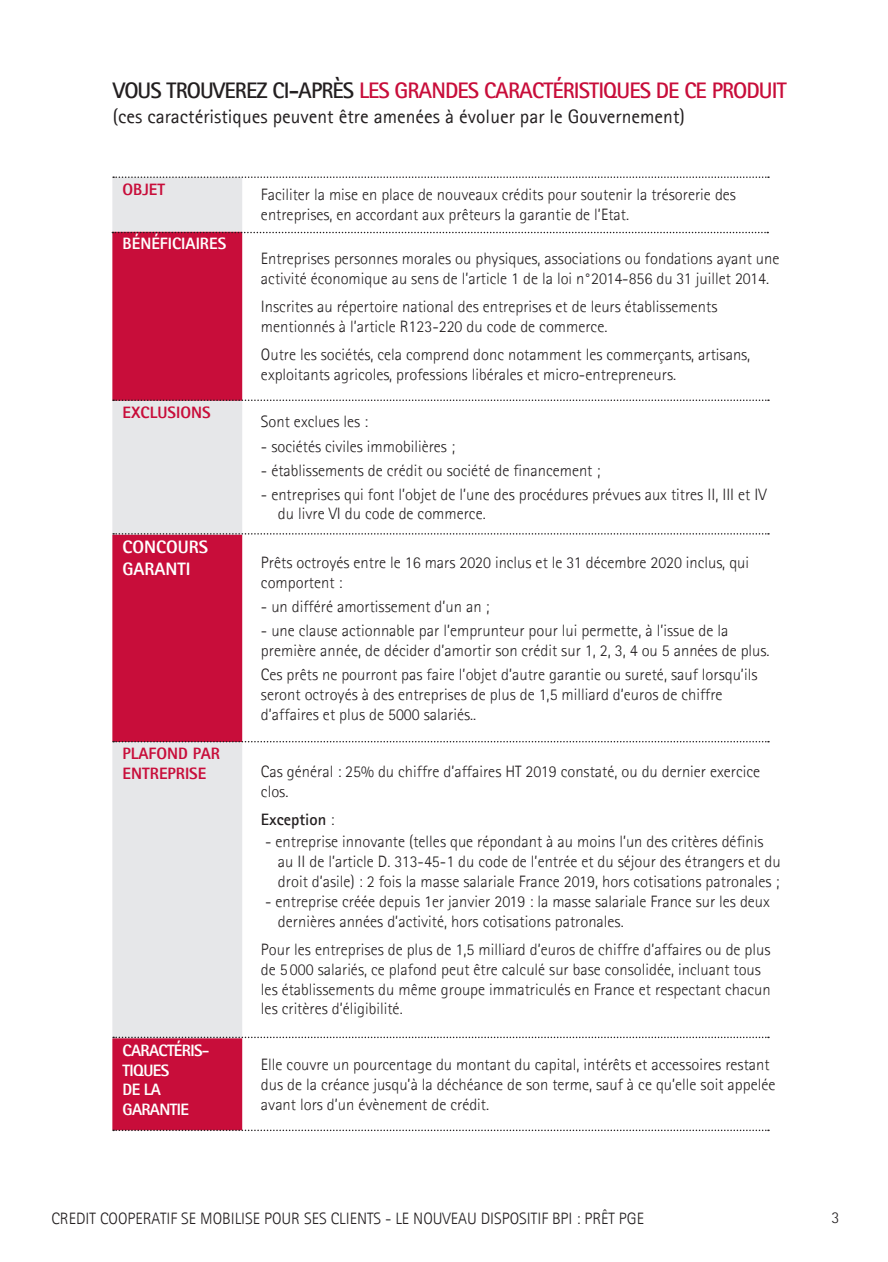
<style>
.page{position:relative;width:888px;height:1262px;background:#fff}
.page>*{position:absolute;margin:0;border:0;box-sizing:border-box;transform-origin:0 0}
.t1{font:700 22.5px "Agfa Rotis Sans Serif";letter-spacing:-.04em;color:#c80d3a}
.t2{font:19.5px "Agfa Rotis Sans Serif";color:#231f20}
.t3{font:800 18px/21.6px "Agfa Rotis Sans Serif";color:#fff}
.t4{font:300 16.5px/19.8px "Agfa Rotis Sans Serif";color:#231f20}
.t5{font:800 16.5px/19.8px "Agfa Rotis Sans Serif";color:#c80d3a}
.t6{font:800 16.5px/19.8px "Agfa Rotis Sans Serif";letter-spacing:-.04em;color:#fff}
.t7{font:800 16.5px "Agfa Rotis Sans Serif";color:#fff}
.t8{font:700 16.5px "Agfa Rotis Sans Serif";color:#231f20}
.s1{color:#231f20}
.s2{font-weight:300}
</style>
<div class="page">
<div style="left:112px;top:177px;width:130px;height:55px;background:#e6e7e9"></div>
<svg style="left:112px;top:233px;width:130px;height:897px;background:#d6758e"></svg>
<svg style="left:112px;top:232px;width:656px;height:1px"></svg>
<svg style="left:113px;top:399px;width:656px;height:2px"></svg>
<svg style="left:113px;top:533px;width:656px;height:1px"></svg>
<svg style="left:113px;top:176px;width:656px;height:2px"></svg>
<svg style="left:113px;top:740px;width:656px;height:2px"></svg>
<svg style="left:113px;top:1036px;width:656px;height:2px"></svg>
<svg style="left:113px;top:1129px;width:656px;height:1px"></svg>
<p class="t1" style="left:113px;top:76px;width:675px"><span class="s1">VOUS TROUVEREZ CI-APRÈS</span> LES GRANDES CARACTÉRISTIQUES DE CE PRODUIT</p>
<p class="t2" style="left:113px;top:105px;width:574px">(ces caractéristiques peuvent être amenées à évoluer par le Gouvernement)</p>
<p class="t5" style="left:123px;top:179px;width:44px">OBJET</p>
<p class="t4" style="left:261px;top:185px;width:477px">Faciliter la mise en place de nouveaux crédits pour soutenir la trésorerie des entreprises, en accordant aux prêteurs la garantie de l’Etat.</p>
<p class="t7" style="left:123px;top:233px;width:105px">BÉNÉFICIAIRES</p>
<p class="t4" style="left:261px;top:248px;width:520px">Entreprises personnes morales ou physiques, associations ou fondations ayant une activité économique au sens de l’article 1 de la loi n°2014-856 du 31 juillet 2014.</p>
<p class="t4" style="left:261px;top:296px;width:458px">Inscrites au répertoire national des entreprises et de leurs établissements mentionnés à l’article R123-220 du code de commerce.</p>
<p class="t4" style="left:261px;top:345px;width:491px">Outre les sociétés, cela comprend donc notamment les commerçants, artisans, exploitants agricoles, professions libérales et micro-entrepreneurs.</p>
<p class="t5" style="left:123px;top:402px;width:90px">EXCLUSIONS</p>
<p class="t4" style="left:261px;top:412px;width:109px">Sont exclues les :</p>
<p class="t4" style="left:261px;top:436px;width:195px">- sociétés civiles immobilières ;</p>
<p class="t4" style="left:261px;top:460px;width:341px">- établissements de crédit ou société de financement ;</p>
<p class="t4" style="left:278px;top:484px;width:490px;text-indent:-17px">- entreprises qui font l’objet de l’une des procédures prévues aux titres II, III et IV du livre VI du code de commerce.</p>
<p class="t3" style="left:123px;top:536px;width:87px">CONCOURS<br>GARANTI</p>
<p class="t4" style="left:261px;top:553px;width:490px">Prêts octroyés entre le 16 mars 2020 inclus et le 31 décembre 2020 inclus, qui comportent :</p>
<p class="t4" style="left:261px;top:596px;width:230px">- un différé amortissement d’un an ;</p>
<p class="t4" style="left:261px;top:620px;width:510px">- une clause actionnable par l’emprunteur pour lui permette, à l’issue de la première année, de décider d’amortir son crédit sur 1, 2, 3, 4 ou 5 années de plus.</p>
<p class="t4" style="left:261px;top:664px;width:498px">Ces prêts ne pourront pas faire l’objet d’autre garantie ou sureté, sauf lorsqu’ils seront octroyés à des entreprises de plus de 1,5 milliard d’euros de chiffre d’affaires et plus de 5000 salariés..</p>
<p class="t5" style="left:123px;top:743px;width:99px">PLAFOND PAR<br>ENTREPRISE</p>
<p class="t6" style="left:123px;top:1039px;width:88px">CARACTÉRIS-<br>TIQUES</p>
<p class="t6" style="left:123px;top:1079px;width:40px">DE LA</p>
<p class="t6" style="left:123px;top:1099px;width:68px">GARANTIE</p>
<p class="t4" style="left:261px;top:761px;width:501px">Cas général : 25% du chiffre d’affaires HT 2019 constaté, ou du dernier exercice clos.</p>
<p class="t8" style="left:261px;top:809px;width:75px">Exception <span class="s2">:</span></p>
<p class="t4" style="left:278px;top:831px;width:504px;text-indent:-13px">- entreprise innovante (telles que répondant à au moins l’un des critères définis au II de l’article D. 313-45-1 du code de l’entrée et du séjour des étrangers et du droit d’asile) : 2 fois la masse salariale France 2019, hors cotisations patronales ;</p>
<p class="t4" style="left:278px;top:891px;width:493px;text-indent:-13px">- entreprise créée depuis 1er janvier 2019 : la masse salariale France sur les deux dernières années d’activité, hors cotisations patronales.</p>
<p class="t4" style="left:261px;top:939px;width:511px">Pour les entreprises de plus de 1,5 milliard d’euros de chiffre d’affaires ou de plus de 5 000 salariés, ce plafond peut être calculé sur base consolidée, incluant tous les établissements du même groupe immatriculés en France et respectant chacun les critères d’éligibilité.</p>
<p class="t4" style="left:261px;top:1054px;width:516px">Elle couvre un pourcentage du montant du capital, intérêts et accessoires restant dus de la créance jusqu’à la déchéance de son terme, sauf à ce qu’elle soit appelée avant lors d’un évènement de crédit.</p>
<p class="t4" style="left:51px;top:1208px;width:594px">CREDIT COOPERATIF SE MOBILISE POUR SES CLIENTS - LE NOUVEAU DISPOSITIF BPI : PRÊT PGE</p>
<p class="t4" style="left:831px;top:1207px;width:9px">3</p>
</div>
